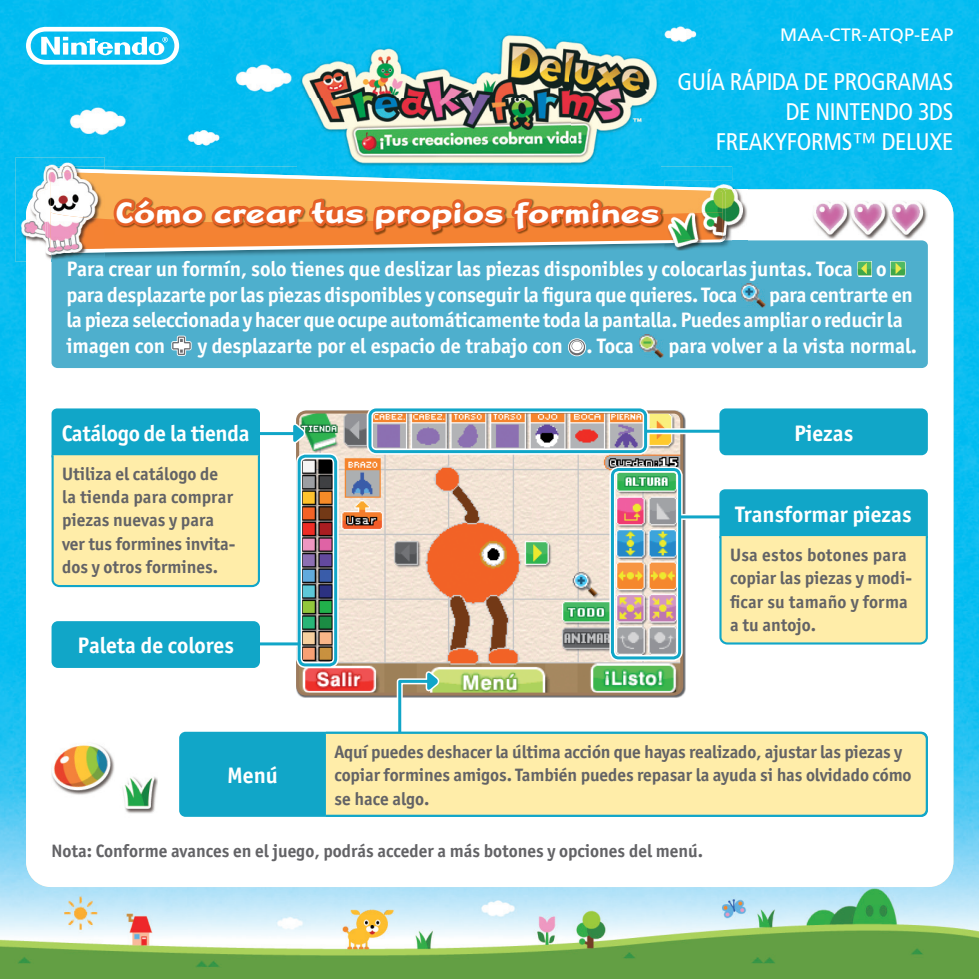
<style>
.page{position:relative;width:979px;height:979px;background:#fff}
.page>*{position:absolute;margin:0;border:0;box-sizing:border-box;transform-origin:0 0}
.t1{font:700 31.5px "Linotype Rana";color:#fff}
.t2{font:condensed 24px/29.7px "Frutiger LT";letter-spacing:-.015em;color:#fff;text-align:right}
.t3{font:700 22.5px "Officina San ITC";color:#fff}
.t4{font:700 21px/25.5px "Officina San ITC";letter-spacing:-.015em;color:#fff}
.t5{font:700 18px/23.4px "Officina San ITC";color:#636366}
.t6{font:18px "Frutiger LT";letter-spacing:.005em;color:#fff}
</style>
<div class="page">
<img style="left:0;top:0;width:979px;height:979px">
<div style="left:26px;top:189px;width:927px;height:698px;background:#fff;border-radius:25px"></div>
<div style="left:52px;top:240px;width:875px;height:128px;background:#4eafcd;border-radius:6px"></div>
<img style="left:298px;top:414px;width:383px;height:280px">
<div style="left:296px;top:410px;width:387px;height:285px;border:3px solid #9e7b5c;border-radius:9px"></div>
<svg style="left:26px;top:27px;width:153px;height:38px"></svg>
<img style="left:52px;top:744px;width:106px;height:70px">
<img style="left:813px;top:201px;width:114px;height:37px">
<svg style="left:394px;top:672px;width:48px;height:58px"></svg>
<div style="left:241px;top:641px;width:59px;height:6px;background:#97d8e7"></div>
<div style="left:296px;top:453px;width:43px;height:215px;border:6px solid #fff;border-radius:6px"></div>
<div style="left:298px;top:454px;width:39px;height:212px;border:3px solid #11a6c8;border-radius:6px"></div>
<hr style="left:241px;top:642px;width:59px;height:3px;background:#11a6c8">
<div style="left:52px;top:621px;width:208px;height:47px;background:#11a6c8;border-radius:6px"></div>
<div style="left:367px;top:407px;width:281px;height:47px;border:6px solid #fff;border-radius:6px"></div>
<div style="left:609px;top:466px;width:73px;height:195px;border:6px solid #fff;border-radius:6px"></div>
<div style="left:679px;top:514px;width:100px;height:6px;background:#96d7e6"></div>
<hr style="left:679px;top:515px;width:100px;height:3px;background:#11a6c8">
<svg style="left:718px;top:489px;width:210px;height:156px;background:#b1d6b4"></svg>
<div style="left:611px;top:468px;width:70px;height:191px;border:3px solid #11a6c8;border-radius:6px"></div>
<div style="left:647px;top:428px;width:93px;height:6px;background:#bde6ef"></div>
<hr style="left:645px;top:430px;width:93px;height:3px;background:#11a6c8">
<div style="left:719px;top:408px;width:208px;height:47px;background:#11a6c8;border-radius:6px"></div>
<svg style="left:290px;top:424px;width:18px;height:21px"></svg>
<hr style="left:241px;top:432px;width:59px;height:3px;background:#11a6c8">
<svg style="left:51px;top:408px;width:210px;height:180px;background:#bbd9b3"></svg>
<div style="left:179px;top:731px;width:748px;height:85px;background:#11a6c8;border-radius:6px"></div>
<svg style="left:324px;top:730px;width:604px;height:87px;background:#f0e9ac"></svg>
<img style="left:105px;top:166px;width:627px;height:15px">
<svg style="left:105px;top:168px;width:620px;height:85px"></svg>
<svg style="left:105px;top:172px;width:617px;height:20px;background:#abc1a4"></svg>
<img style="left:15px;top:157px;width:90px;height:105px">
<img style="left:26px;top:190px;width:26px;height:72px">
<img style="left:52px;top:253px;width:53px;height:9px">
<img style="left:46px;top:166px;width:59px;height:24px">
<img style="left:46px;top:190px;width:6px;height:69px">
<img style="left:47px;top:168px;width:58px;height:85px">
<img style="left:50px;top:172px;width:55px;height:20px">
<img style="left:732px;top:181px;width:15px;height:49px">
<img style="left:664px;top:181px;width:68px;height:8px">
<img style="left:725px;top:189px;width:7px;height:51px">
<img style="left:664px;top:240px;width:68px;height:11px">
<img style="left:664px;top:186px;width:61px;height:57px">
<img style="left:664px;top:189px;width:58px;height:3px">
<img style="left:297px;top:32px;width:363px;height:136px">
<div style="left:368px;top:408px;width:279px;height:45px;border:3px solid #11a6c8;border-radius:6px"></div>
<img style="left:857px;top:261px;width:15px;height:15px">
<img style="left:890px;top:261px;width:15px;height:15px">
<img style="left:741px;top:284px;width:24px;height:23px">
<svg style="left:171px;top:335px;width:21px;height:21px"></svg>
<svg style="left:568px;top:338px;width:18px;height:19px"></svg>
<img style="left:639px;top:335px;width:24px;height:23px">
<svg style="left:50px;top:192px;width:672px;height:57px;background:#e38e50"></svg>
<p class="t1" style="left:115px;top:201px;width:545px">Cómo crear tus propios formines</p>
<p class="t6" style="left:780px;top:28px;width:175px">MAA-CTR-ATQP-EAP</p>
<p class="t2" style="left:677px;top:70px;width:277px">GUÍA RÁPIDA DE PROGRAMAS<br>DE NINTENDO 3DS<br>FREAKYFORMS™ DELUXE</p>
<p class="t4" style="left:66px;top:258px;width:821px">Para crear un formín, solo tienes que deslizar las piezas disponibles y colocarlas juntas. Toca o para desplazarte por las piezas disponibles y conseguir la figura que quieres. Toca</p>
<p class="t4" style="left:66px;top:283px;width:847px;text-indent:702px">para centrarte en la pieza seleccionada y hacer que ocupe automáticamente toda la pantalla. Puedes ampliar o reducir la imagen con</p>
<p class="t4" style="left:198px;top:334px;width:437px">y desplazarte por el espacio de trabajo con . Toca</p>
<p class="t4" style="left:668px;top:334px;width:250px">para volver a la vista normal.</p>
<p class="t3" style="left:62px;top:424px;width:189px">Catálogo de la tienda</p>
<p class="t3" style="left:794px;top:424px;width:61px">Piezas</p>
<p class="t5" style="left:62px;top:463px;width:175px">Utiliza el catálogo de la tienda para comprar piezas nuevas y para ver tus formines invita&shy;dos y otros formines.</p>
<p class="t3" style="left:735px;top:505px;width:177px">Transformar piezas</p>
<p class="t5" style="left:730px;top:544px;width:183px">Usa estos botones para copiar las piezas y modi&shy;ficar su tamaño y forma a tu antojo.</p>
<p class="t3" style="left:77px;top:637px;width:158px">Paleta de colores</p>
<p class="t3" style="left:227px;top:767px;width:52px">Menú</p>
<p class="t5" style="left:334px;top:741px;width:578px">Aquí puedes deshacer la última acción que hayas realizado, ajustar las piezas y copiar formines amigos. También puedes repasar la ayuda si has olvidado cómo se hace algo.</p>
<p class="t5" style="left:52px;top:840px;width:653px">Nota: Conforme avances en el juego, podrás acceder a más botones y opciones del menú.</p>
</div>
